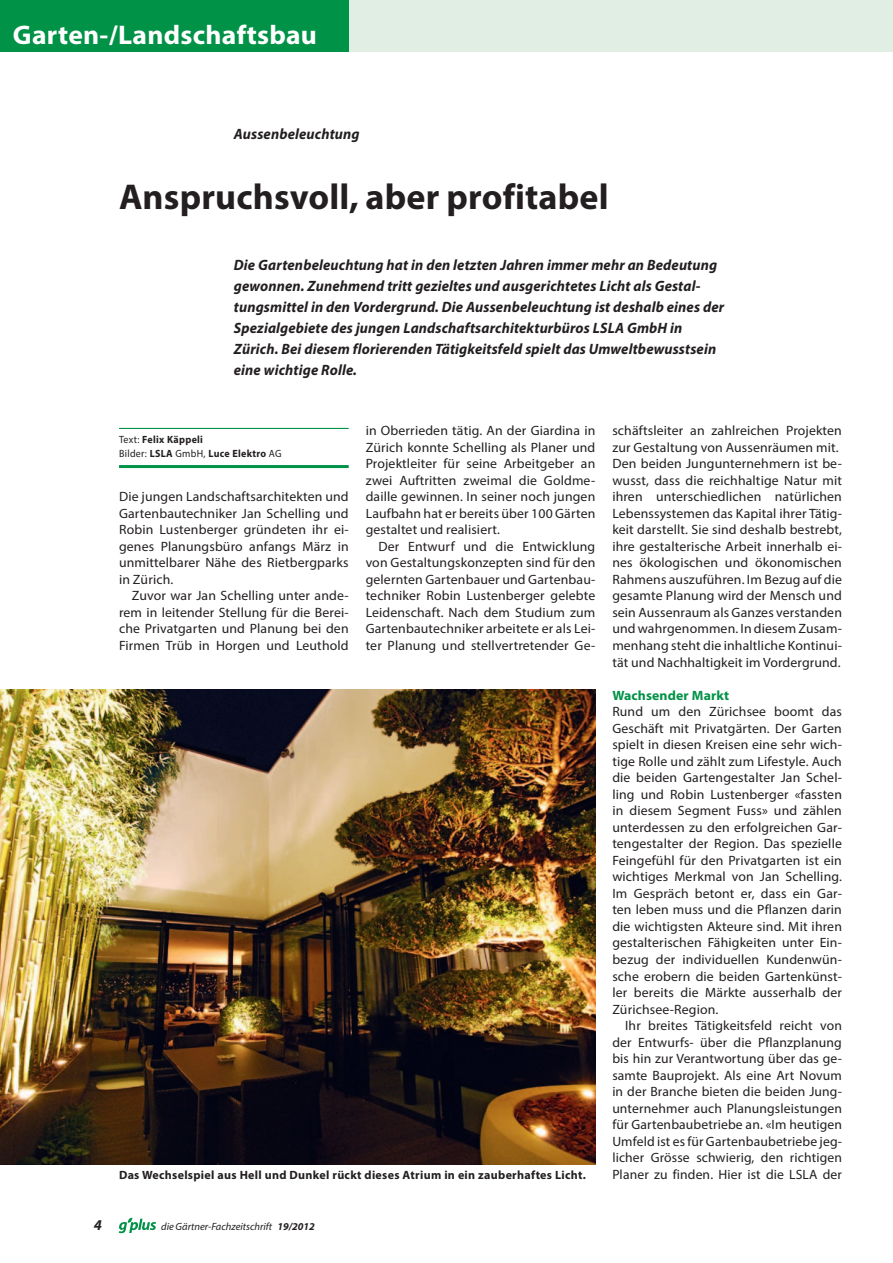
<style>
.page{position:relative;width:893px;height:1263px;background:#fff}
.page>*{position:absolute;margin:0;border:0;box-sizing:border-box;transform-origin:0 0}
.t1{font:700 36px "Myriad Pro";letter-spacing:.005em;color:#231f20}
.t2{font:700 27px "Myriad Pro";letter-spacing:.01em;color:#fff}
.t3{font:italic 700 15px/21px "Myriad Pro";letter-spacing:.01em;color:#231f20}
.t4{font:13.5px/16.5px "Myriad Pro";letter-spacing:.01em;color:#231f20;text-align:justify}
.t5{font:700 13.5px "Myriad Pro";letter-spacing:.01em;color:#009247}
.t6{font:700 12px "Myriad Pro";letter-spacing:.025em;color:#231f20}
.t7{font:700 10.5px/13.5px "Myriad Pro";letter-spacing:.03em;color:#231f20;scale:.95 1}
.t8{font:italic 10.5px "Myriad Pro";color:#231f20}
.s1{font-weight:400}
.s2{font-weight:700}
</style>
<div class="page">
<svg style="left:119px;top:1218px;width:37px;height:15px"></svg>
<div style="left:349px;top:0;width:544px;height:51px;background:#e0eee4"></div>
<div style="left:0;top:0;width:349px;height:51px;background:#009247"></div>
<hr style="left:119px;top:428px;width:230px;height:1px;background:#009247">
<hr style="left:119px;top:465px;width:230px;height:3px;background:#009247">
<img style="left:0;top:690px;width:595px;height:474px">
<h2 class="t2" style="left:13px;top:17px;width:306px">Garten-/Landschaftsbau</h2>
<p class="t3" style="left:234px;top:123px;width:127px">Aussenbeleuchtung</p>
<h1 class="t1" style="left:119px;top:173px;width:491px">Anspruchsvoll, aber profitabel</h1>
<p class="t3" style="left:234px;top:254px;width:492px">Die Gartenbeleuchtung hat in den letzten Jahren immer mehr an Bedeutung gewonnen. Zunehmend tritt gezieltes und ausgerichtetes Licht als Gestal&shy;tungsmittel in den Vordergrund. Die Aussenbeleuchtung ist deshalb eines der Spezialgebiete des jungen Landschaftsarchitekturbüros LSLA GmbH in Zürich. Bei diesem florierenden Tätigkeitsfeld spielt das Umweltbewusstsein eine wichtige Rolle.</p>
<p class="t7" style="left:119px;top:432px;width:173px"><span class="s1">Text:</span> Felix Käppeli<br><span class="s1">Bilder:</span> LSLA <span class="s1">GmbH,</span> Luce Elektro <span class="s1">AG</span></p>
<p class="t4" style="left:119px;top:488px;width:231px">Die jungen Landschaftsarchitekten und Gartenbautechniker Jan Schelling und Robin Lustenberger gründeten ihr ei&shy;genes Planungsbüro anfangs März in unmittelbarer Nähe des Rietbergparks in Zürich.</p>
<p class="t4" style="left:119px;top:587px;width:231px;text-indent:13px">Zuvor war Jan Schelling unter ande&shy;rem in leitender Stellung für die Berei&shy;che Privatgarten und Planung bei den Firmen Trüb in Horgen und Leuthold</p>
<p class="t4" style="left:366px;top:422px;width:231px">in Oberrieden tätig. An der Giardina in Zürich konnte Schelling als Planer und Projektleiter für seine Arbeitgeber an zwei Auftritten zweimal die Goldme&shy;daille gewinnen. In seiner noch jungen Laufbahn hat er bereits über 100 Gärten gestaltet und realisiert.</p>
<p class="t4" style="left:366px;top:538px;width:231px;text-indent:13px">Der Entwurf und die Entwicklung von Gestaltungskonzepten sind für den gelernten Gartenbauer und Gartenbau&shy;techniker Robin Lustenberger gelebte Leidenschaft. Nach dem Studium zum Gartenbautechniker arbeitete er als Lei&shy;ter Planung und stellvertretender Ge-</p>
<p class="t4" style="left:612px;top:422px;width:231px;text-align:left">schäftsleiter an zahlreichen Projekten zur Gestaltung von Aussenräumen mit.<br>Den beiden Jungunternehmern ist be&shy;wusst, dass die reichhaltige Natur mit ihren unterschiedlichen natürlichen Lebenssystemen das Kapital ihrer Tätig&shy;keit darstellt. Sie sind deshalb bestrebt, ihre gestalterische Arbeit innerhalb ei&shy;nes ökologischen und ökonomischen Rahmens auszuführen. Im Bezug auf die gesamte Planung wird der Mensch und sein Aussenraum als Ganzes verstanden und wahrgenommen. In diesem Zusam&shy;menhang steht die inhaltliche Kontinui&shy;tät und Nachhaltigkeit im Vordergrund.</p>
<p class="t5" style="left:612px;top:686px;width:118px">Wachsender Markt</p>
<p class="t4" style="left:612px;top:703px;width:231px">Rund um den Zürichsee boomt das Geschäft mit Privatgärten. Der Garten spielt in diesen Kreisen eine sehr wich&shy;tige Rolle und zählt zum Lifestyle. Auch die beiden Gartengestalter Jan Schel&shy;ling und Robin Lustenberger «fassten in diesem Segment Fuss» und zählen unterdessen zu den erfolgreichen Gar&shy;tengestalter der Region. Das spezielle Feingefühl für den Privatgarten ist ein wichtiges Merkmal von Jan Schelling.<br>Im Gespräch betont er, dass ein Gar&shy;ten leben muss und die Pflanzen darin die wichtigsten Akteure sind. Mit ihren gestalterischen Fähigkeiten unter Ein&shy;bezug der individuellen Kundenwün&shy;sche erobern die beiden Gartenkünst&shy;ler bereits die Märkte ausserhalb der Zürichsee-Region.</p>
<p class="t4" style="left:612px;top:1017px;width:231px;text-indent:13px">Ihr breites Tätigkeitsfeld reicht von der Entwurfs- über die Pflanzplanung bis hin zur Verantwortung über das ge&shy;samte Bauprojekt. Als eine Art Novum in der Branche bieten die beiden Jung&shy;unternehmer auch Planungsleistungen für Gartenbaubetriebe an. «Im heutigen Umfeld ist es für Gartenbaubetriebe jeg&shy;licher Grösse schwierig, den richtigen</p>
<p class="t6" style="left:119px;top:1167px;width:468px">Das Wechselspiel aus Hell und Dunkel rückt dieses Atrium in ein zauberhaftes Licht.</p>
<p class="t4" style="left:612px;top:1166px;width:231px">Planer zu finden. Hier ist die LSLA der</p>
<p class="t3" style="left:94px;top:1214px;width:10px">4</p>
<p class="t8" style="left:161px;top:1220px;width:155px">die Gärtner-Fachzeitschrift <span class="s2">19/2012</span></p>
</div>
